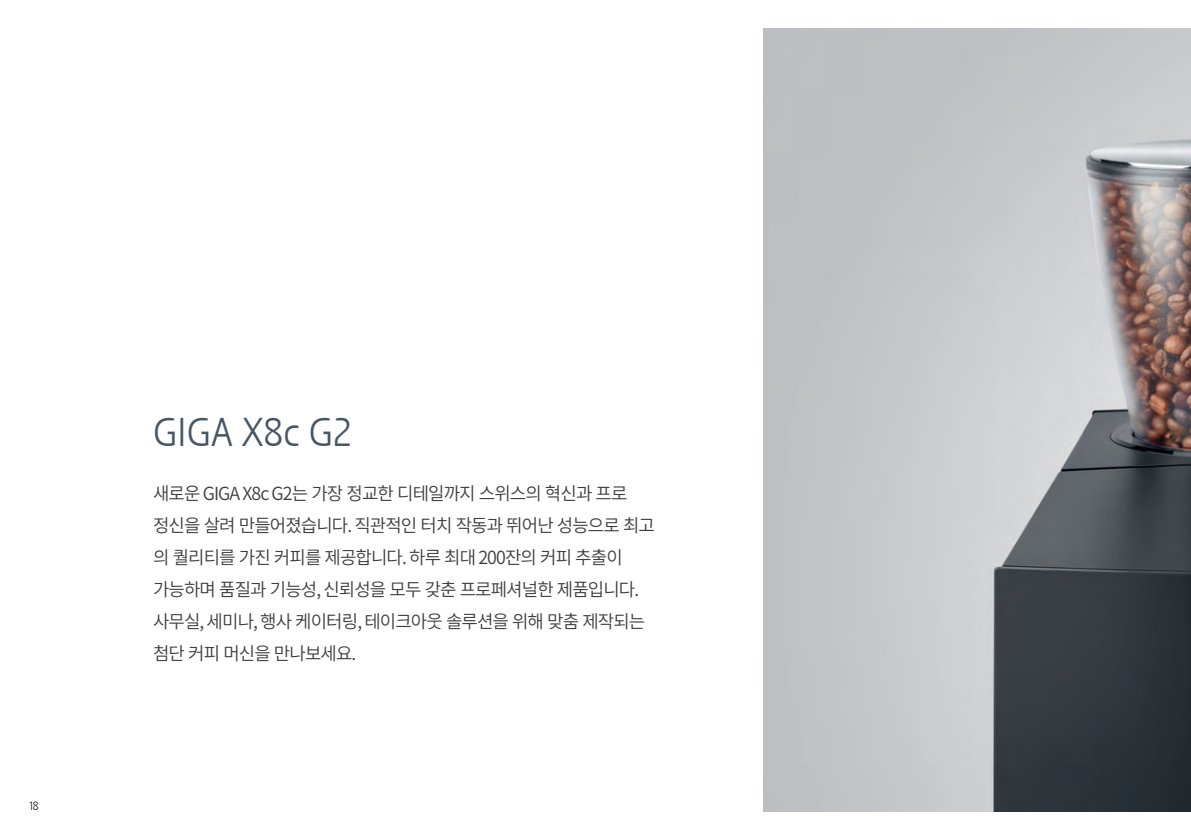
<style>
.page{position:relative;width:1191px;height:840px;background:#fff}
.page>*{position:absolute;margin:0;border:0;box-sizing:border-box;transform-origin:0 0}
.t1{font:40px "Stalemate LF Light";color:#465664}
.t2{font:600 18px/32px "Noto Sans CJ Kkr";letter-spacing:-.05em;color:#3e3e3f}
.t3{font:12px "Stalemate LF Light";color:#231f20}
</style>
<div class="page">
<img style="left:763px;top:28px;width:428px;height:783px">
<p class="t3" style="left:30px;top:798px;width:11px">18</p>
<p class="t1" style="left:153px;top:408px;width:200px">GIGA X8c G2</p>
<p class="t2" style="left:153px;top:477px;width:503px">새로운 GIGA X8c G2는 가장 정교한 디테일까지 스위스의 혁신과 프로 정신을 살려 만들어졌습니다. 직관적인 터치 작동과 뛰어난 성능으로 최고 의 퀄리티를 가진 커피를 제공합니다. 하루 최대 200잔의 커피 추출이 가능하며 품질과 기능성, 신뢰성을 모두 갖춘 프로페셔널한 제품입니다. 사무실, 세미나, 행사 케이터링, 테이크아웃 솔루션을 위해 맞춤 제작되는 첨단 커피 머신을 만나보세요.</p>
</div>
